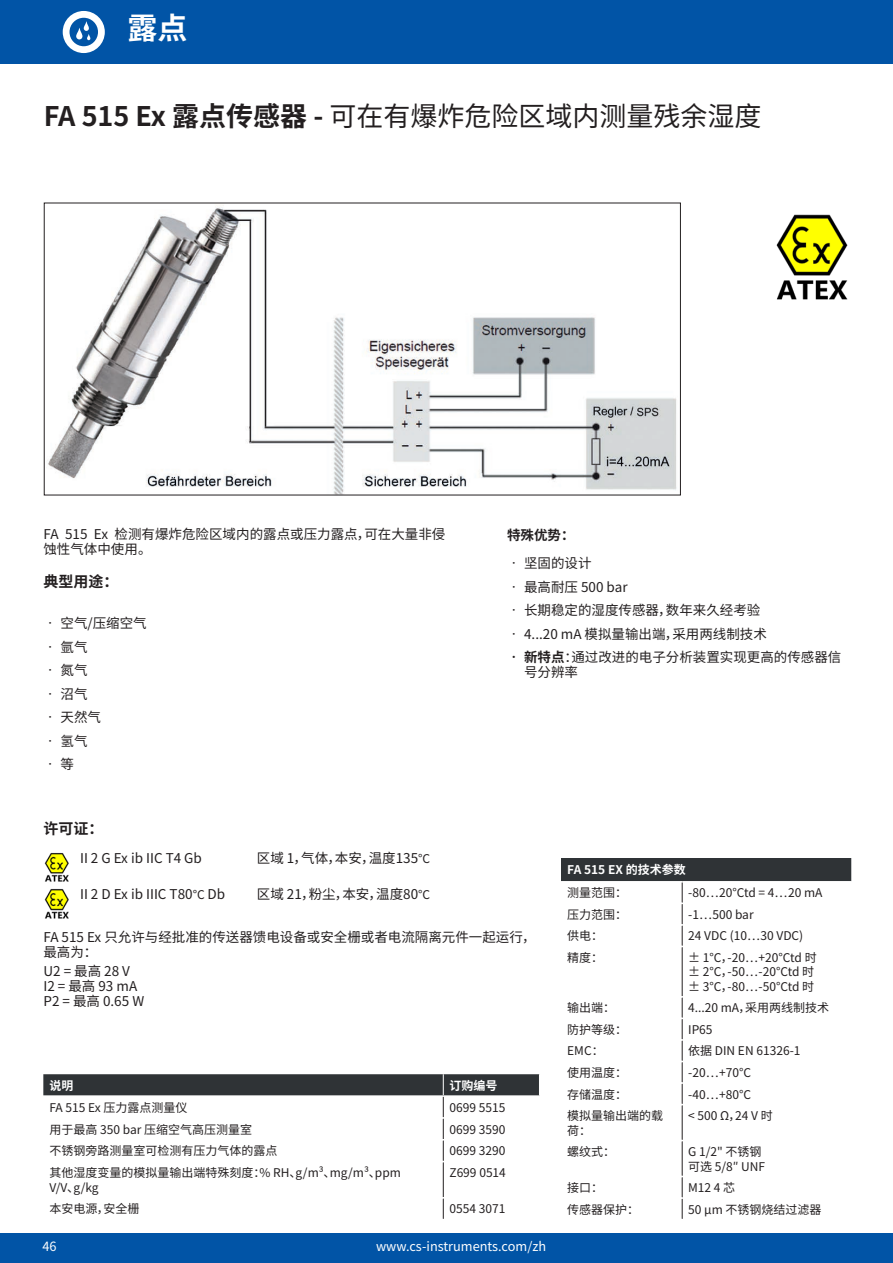
<style>
.page{position:relative;width:893px;height:1263px;background:#fff}
.page>*{position:absolute;margin:0;border:0;box-sizing:border-box;transform-origin:0 0}
.t1{font:700 30px "Noto Sans CJ Ksc";color:#fff}
.t2{font:27px "Noto Sans CJ Ksc";color:#231f20}
.t3{font:700 15px "Noto Sans CJ Ksc";color:#231f20}
.t4{font:13.5px/15px "Noto Sans CJ Ksc";color:#231f20}
.t5{font:700 13.5px "Noto Sans CJ Ksc";color:#231f20}
.t6{font:12.75px "Noto Sans CJ Ksc";color:#fff}
.t7{font:12px/14.4px "Noto Sans CJ Ksc";color:#231f20}
.t8{font:700 12px "Noto Sans CJ Ksc";color:#fff}
.s1{font-weight:700}
.s2{font-size:12px}
</style>
<div class="page">
<div style="left:0;top:0;width:893px;height:64px;background:#0154a6"></div>
<div style="left:561px;top:858px;width:291px;height:24px;background:#2f3336"></div>
<hr style="left:682px;top:881px;width:170px;height:1px;background:#fff">
<svg style="left:851px;top:858px;width:1px;height:23px"></svg>
<svg style="left:682px;top:997px;width:1px;height:107px"></svg>
<hr style="left:682px;top:1105px;width:1px;height:35px;background:#231f20">
<hr style="left:682px;top:1141px;width:1px;height:35px;background:#231f20">
<svg style="left:682px;top:1177px;width:1px;height:42px"></svg>
<hr style="left:560px;top:881px;width:122px;height:1px;background:#fff">
<svg style="left:682px;top:882px;width:1px;height:64px"></svg>
<hr style="left:682px;top:947px;width:1px;height:49px;background:#231f20">
<img style="left:48px;top:205px;width:629px;height:288px">
<svg style="left:43px;top:1074px;width:497px;height:87px"></svg>
<hr style="left:443px;top:1162px;width:1px;height:35px;background:#231f20">
<svg style="left:443px;top:1198px;width:1px;height:21px"></svg>
<hr style="left:43px;top:1117px;width:400px;height:2px;background:#fff">
<hr style="left:43px;top:1139px;width:400px;height:1px;background:#fff">
<img style="left:776px;top:214px;width:72px;height:86px">
<img style="left:44px;top:853px;width:25px;height:29px">
<img style="left:44px;top:889px;width:25px;height:30px">
<div style="left:0;top:1233px;width:893px;height:30px;background:#0154a6"></div>
<svg style="left:63px;top:11px;width:42px;height:42px"></svg>
<h1 class="t1" style="left:128px;top:11px;width:61px">露点</h1>
<h2 class="t2" style="left:44px;top:101px;width:719px"><span class="s1">FA 515 Ex 露点传感器 -</span> 可在有爆炸危险区域内测量残余湿度</h2>
<p class="t4" style="left:43px;top:527px;width:403px">FA 515 Ex 检测有爆炸危险区域内的露点或压力露点，可在大量非侵蚀性气体中使用。</p>
<p class="t3" style="left:43px;top:573px;width:77px">典型用途：</p>
<p class="t4" style="left:43px;top:616px;width:105px">• 空气/压缩空气</p>
<p class="t4" style="left:43px;top:640px;width:46px">• 氩气</p>
<p class="t4" style="left:43px;top:663px;width:46px">• 氮气</p>
<p class="t4" style="left:43px;top:687px;width:46px">• 沼气</p>
<p class="t4" style="left:43px;top:710px;width:59px">• 天然气</p>
<p class="t4" style="left:43px;top:734px;width:46px">• 氢气</p>
<p class="t4" style="left:43px;top:757px;width:32px">• 等</p>
<p class="t5" style="left:507px;top:527px;width:69px">特殊优势：</p>
<p class="t4" style="left:507px;top:556px;width:86px">• 坚固的设计</p>
<p class="t4" style="left:507px;top:580px;width:122px">• 最高耐压 500 bar</p>
<p class="t4" style="left:507px;top:603px;width:255px">• 长期稳定的湿度传感器，数年来久经考验</p>
<p class="t4" style="left:507px;top:627px;width:261px">• 4...20 mA 模拟量输出端，采用两线制技术</p>
<p class="t4" style="left:524px;top:650px;width:319px;text-indent:-17px"><span class="s1">• 新特点</span>：通过改进的电子分析装置实现更高的传感器信号分辨率</p>
<p class="t3" style="left:43px;top:820px;width:62px">许可证：</p>
<p class="t4" style="left:80px;top:851px;width:123px">II 2 G Ex ib IIC T4 Gb</p>
<p class="t4" style="left:257px;top:851px;width:175px">区域 1，气体，本安，温度135<span class="s2">°C</span></p>
<p class="t4" style="left:80px;top:887px;width:147px">II 2 D Ex ib IIIC T80<span class="s2">°C</span> Db</p>
<p class="t4" style="left:257px;top:887px;width:175px">区域 21，粉尘，本安，温度80<span class="s2">°C</span></p>
<p class="t4" style="left:43px;top:930px;width:494px">FA 515 Ex 只允许与经批准的传送器馈电设备或安全栅或者电流隔离元件一起运行，最高为：</p>
<p class="t4" style="left:43px;top:964px;width:102px">U2 = 最高 28 V<br>I2 = 最高 93 mA<br>P2 = 最高 0.65 W</p>
<p class="t8" style="left:49px;top:1079px;width:25px">说明</p>
<p class="t8" style="left:449px;top:1079px;width:49px">订购编号</p>
<p class="t7" style="left:49px;top:1100px;width:140px">FA 515 Ex 压力露点测量仪</p>
<p class="t7" style="left:449px;top:1100px;width:57px">0699 5515</p>
<p class="t7" style="left:49px;top:1122px;width:204px">用于最高 350 bar 压缩空气高压测量室</p>
<p class="t7" style="left:449px;top:1122px;width:57px">0699 3590</p>
<p class="t7" style="left:49px;top:1144px;width:230px">不锈钢旁路测量室可检测有压力气体的露点</p>
<p class="t7" style="left:449px;top:1144px;width:57px">0699 3290</p>
<p class="t7" style="left:49px;top:1166px;width:353px">其他湿度变量的模拟量输出端特殊刻度：% RH、g/m³、mg/m³、ppm<br>V/V、g/kg</p>
<p class="t7" style="left:449px;top:1166px;width:58px">Z699 0514</p>
<p class="t7" style="left:49px;top:1202px;width:92px">本安电源，安全栅</p>
<p class="t7" style="left:449px;top:1202px;width:57px">0554 3071</p>
<p class="t6" style="left:43px;top:1239px;width:16px">46</p>
<p class="t6" style="left:376px;top:1239px;width:172px">www.cs-instruments.com/zh</p>
<p class="t8" style="left:567px;top:862px;width:120px">FA 515 EX 的技术参数</p>
<p class="t7" style="left:567px;top:886px;width:61px">测量范围：</p>
<p class="t7" style="left:688px;top:886px;width:136px">-80…20°Ctd = 4…20 mA</p>
<p class="t7" style="left:567px;top:907px;width:61px">压力范围：</p>
<p class="t7" style="left:688px;top:907px;width:67px">-1…500 bar</p>
<p class="t7" style="left:567px;top:929px;width:37px">供电：</p>
<p class="t7" style="left:688px;top:929px;width:117px">24 VDC (10…30 VDC)</p>
<p class="t7" style="left:567px;top:951px;width:37px">精度：</p>
<p class="t7" style="left:688px;top:951px;width:130px">± 1°C，-20…+20°Ctd 时± 2°C，-50…-20°Ctd 时± 3°C，-80…-50°Ctd 时</p>
<p class="t7" style="left:567px;top:1001px;width:49px">输出端：</p>
<p class="t7" style="left:688px;top:1001px;width:143px">4...20 mA，采用两线制技术</p>
<p class="t7" style="left:567px;top:1022px;width:61px">防护等级：</p>
<p class="t7" style="left:688px;top:1022px;width:26px">IP65</p>
<p class="t7" style="left:567px;top:1044px;width:38px">EMC：</p>
<p class="t7" style="left:688px;top:1044px;width:114px">依据 DIN EN 61326-1</p>
<p class="t7" style="left:567px;top:1066px;width:61px">使用温度：</p>
<p class="t7" style="left:688px;top:1066px;width:64px">-20…+70°C</p>
<p class="t7" style="left:567px;top:1087px;width:61px">存储温度：</p>
<p class="t7" style="left:688px;top:1087px;width:64px">-40…+80°C</p>
<p class="t7" style="left:567px;top:1109px;width:97px">模拟量输出端的载荷：</p>
<p class="t7" style="left:688px;top:1109px;width:86px">&lt; 500 Ω，24 V 时</p>
<p class="t7" style="left:567px;top:1145px;width:49px">螺纹式：</p>
<p class="t7" style="left:688px;top:1145px;width:79px">G 1/2" 不锈钢可选 5/8″ UNF</p>
<p class="t7" style="left:567px;top:1181px;width:37px">接口：</p>
<p class="t7" style="left:688px;top:1181px;width:49px">M12 4 芯</p>
<p class="t7" style="left:567px;top:1202px;width:73px">传感器保护：</p>
<p class="t7" style="left:688px;top:1202px;width:135px">50 µm 不锈钢烧结过滤器</p>
</div>
